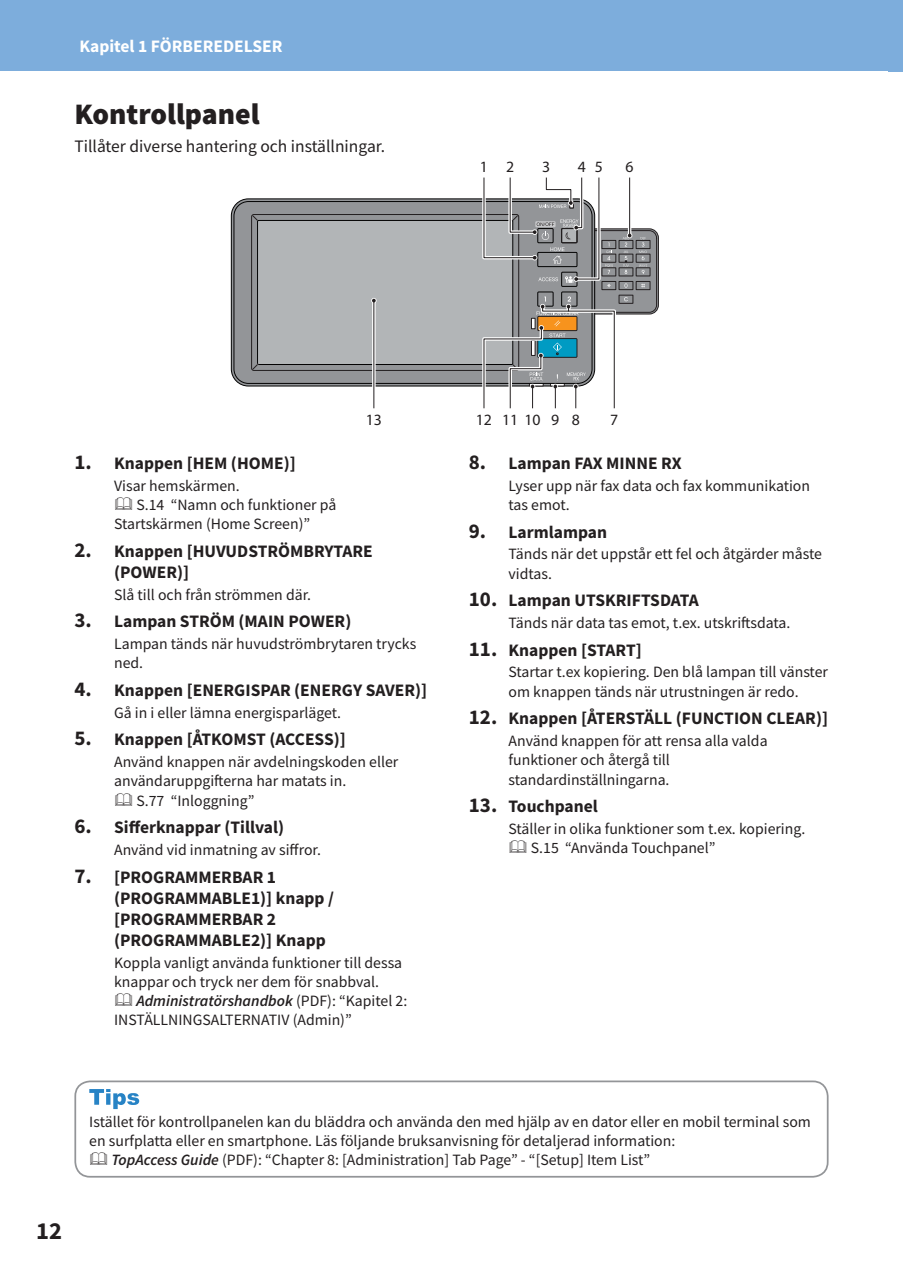
<style>
.page{position:relative;width:903px;height:1275px;background:#fff}
.page>*{position:absolute;margin:0;border:0;box-sizing:border-box;transform-origin:0 0}
.t1{font:900 29.75px "Source Sans Pro";color:#231f20}
.t2{font:700 24.5px "Source Sans Pro";color:#231f20}
.t3{font:700 17.5px/21px "Source Sans Pro";color:#231f20}
.t4{font:17.5px "Source Sans Pro";color:#231f20}
.t5{font:700 17.5px "Source Sans Pro";color:#fff}
.t6{font:15.75px/19.2px "Source Sans Pro";color:#231f20}
.t7{font:700 15.75px "Source Sans Pro";color:#231f20}
.s1{font-size:21px}
.s2{font-weight:600;font-style:italic}
</style>
<div class="page">
<div style="left:0;top:0;width:903px;height:71px;background:#7daddc"></div>
<svg style="left:233px;top:201px;width:19px;height:183px"></svg>
<svg style="left:252px;top:177px;width:407px;height:232px"></svg>
<div style="left:74px;top:1080px;width:754px;height:98px;border:2px solid #939598;border-radius:15px"></div>
<svg style="left:89px;top:1089px;width:50px;height:20px"></svg>
<p class="t5" style="left:79px;top:34px;width:205px">Kapitel 1 FÖRBEREDELSER</p>
<h1 class="t1" style="left:74px;top:93px;width:187px">Kontrollpanel</h1>
<p class="t4" style="left:74px;top:135px;width:312px">Tillåter diverse hantering och inställningar.</p>
<p class="t7" style="left:480px;top:157px;width:36px">1 2</p>
<p class="t7" style="left:542px;top:157px;width:10px">3</p>
<p class="t7" style="left:578px;top:157px;width:27px">4 5</p>
<p class="t7" style="left:625px;top:157px;width:10px">6</p>
<p class="t7" style="left:366px;top:410px;width:18px">13</p>
<p class="t7" style="left:476px;top:410px;width:105px">12 11 10 9 8</p>
<p class="t7" style="left:610px;top:410px;width:10px">7</p>
<p class="t3" style="left:74px;top:452px;width:223px"><span class="s1">1.</span> Knappen [HEM (HOME)]</p>
<p class="t6" style="left:114px;top:476px;width:127px">Visar hemskärmen.</p>
<p class="t6" style="left:136px;top:495px;width:201px">S.14 “Namn och funktioner på</p>
<p class="t6" style="left:114px;top:514px;width:198px">Startskärmen (Home Screen)”</p>
<p class="t3" style="left:114px;top:540px;width:260px;text-indent:-40px"><span class="s1">2.</span> Knappen [HUVUDSTRÖMBRYTARE (POWER)]</p>
<p class="t6" style="left:114px;top:585px;width:199px">Slå till och från strömmen där.</p>
<p class="t3" style="left:74px;top:611px;width:278px"><span class="s1">3.</span> Lampan STRÖM (MAIN POWER)</p>
<p class="t6" style="left:114px;top:634px;width:304px">Lampan tänds när huvudströmbrytaren trycks ned.</p>
<p class="t3" style="left:74px;top:679px;width:354px"><span class="s1">4.</span> Knappen [ENERGISPAR (ENERGY SAVER)]</p>
<p class="t6" style="left:114px;top:703px;width:229px">Gå in i eller lämna energisparläget.</p>
<p class="t3" style="left:74px;top:729px;width:273px"><span class="s1">5.</span> Knappen [ÅTKOMST (ACCESS)]</p>
<p class="t6" style="left:114px;top:752px;width:286px">Använd knappen när avdelningskoden eller</p>
<p class="t6" style="left:114px;top:771px;width:234px">användaruppgifterna har matats in.</p>
<p class="t6" style="left:136px;top:791px;width:119px">S.77 “Inloggning”</p>
<p class="t3" style="left:74px;top:817px;width:211px"><span class="s1">6.</span> Sifferknappar (Tillval)</p>
<p class="t6" style="left:114px;top:840px;width:208px">Använd vid inmatning av siffror.</p>
<p class="t3" style="left:114px;top:866px;width:221px;text-indent:-40px"><span class="s1">7.</span> [PROGRAMMERBAR 1 (PROGRAMMABLE1)] knapp / [PROGRAMMERBAR 2 (PROGRAMMABLE2)] Knapp</p>
<p class="t6" style="left:114px;top:953px;width:290px">Koppla vanligt använda funktioner till dessa knappar och tryck ner dem för snabbval.</p>
<p class="t6" style="left:114px;top:991px;width:295px;text-indent:22px"><span class="s2">Administratörshandbok</span> (PDF): “Kapitel 2:<br>INSTÄLLNINGSALTERNATIV (Admin)”</p>
<p class="t3" style="left:469px;top:452px;width:214px"><span class="s1">8.</span> Lampan FAX MINNE RX</p>
<p class="t6" style="left:508px;top:476px;width:303px">Lyser upp när fax data och fax kommunikation tas emot.</p>
<p class="t3" style="left:469px;top:521px;width:140px"><span class="s1">9.</span> Larmlampan</p>
<p class="t6" style="left:508px;top:544px;width:315px">Tänds när det uppstår ett fel och åtgärder måste vidtas.</p>
<p class="t3" style="left:469px;top:590px;width:231px"><span class="s1">10.</span> Lampan UTSKRIFTSDATA</p>
<p class="t6" style="left:508px;top:613px;width:283px">Tänds när data tas emot, t.ex. utskriftsdata.</p>
<p class="t3" style="left:469px;top:639px;width:174px"><span class="s1">11.</span> Knappen [START]</p>
<p class="t6" style="left:508px;top:662px;width:321px">Startar t.ex kopiering. Den blå lampan till vänster om knappen tänds när utrustningen är redo.</p>
<p class="t3" style="left:469px;top:708px;width:361px"><span class="s1">12.</span> Knappen [ÅTERSTÄLL (FUNCTION CLEAR)]</p>
<p class="t6" style="left:508px;top:731px;width:261px">Använd knappen för att rensa alla valda funktioner och återgå till standardinställningarna.</p>
<p class="t3" style="left:469px;top:796px;width:131px"><span class="s1">13.</span> Touchpanel</p>
<p class="t6" style="left:531px;top:819px;width:276px;text-indent:-22px">Ställer in olika funktioner som t.ex. kopiering.<br>S.15 “Använda Touchpanel”</p>
<h2 class="t2" style="left:36px;top:1214px;width:27px">12</h2>
<p class="t6" style="left:89px;top:1112px;width:723px">Istället för kontrollpanelen kan du bläddra och använda den med hjälp av en dator eller en mobil terminal som</p>
<p class="t6" style="left:89px;top:1131px;width:587px">en surfplatta eller en smartphone. Läs följande bruksanvisning för detaljerad information:</p>
<p class="t6" style="left:112px;top:1150px;width:540px"><span class="s2">TopAccess Guide</span> (PDF): “Chapter 8: [Administration] Tab Page” - “[Setup] Item List”</p>
</div>
